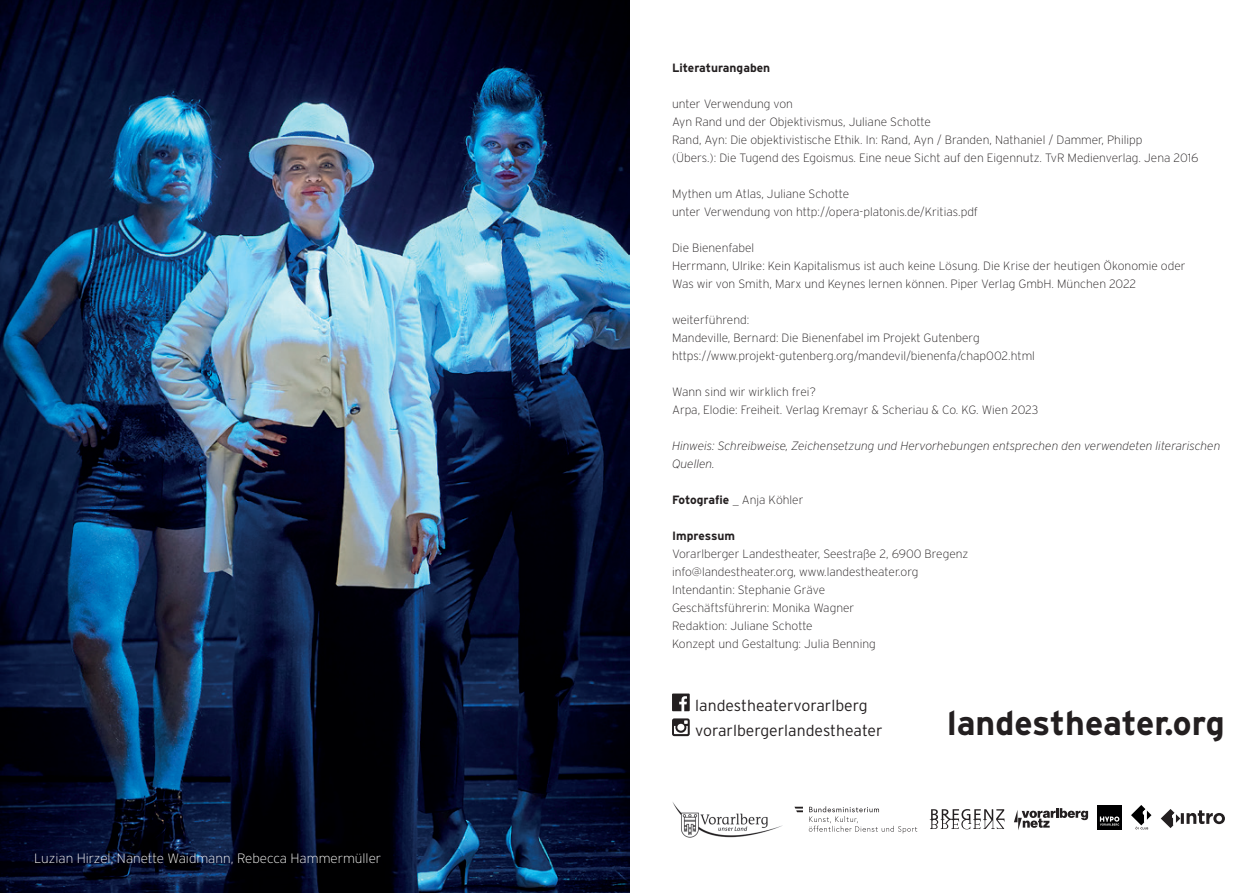
<style>
.page{position:relative;width:1259px;height:893px;background:#fff}
.page>*{position:absolute;margin:0;border:0;box-sizing:border-box;transform-origin:0 0}
.t1{font:700 33.9px "Interstate";color:#231f20}
.t2{font:300 15.9px "Interstate";color:#231f20}
.t3{font:200 13.5px "Interstate";color:#fff}
.t4{font:200 12px/18px "Interstate";color:#231f20}
.t5{font:italic 200 12px/18px "Interstate";color:#231f20}
.t6{font:700 12px "Interstate";color:#231f20}
.s1{font-weight:700}
</style>
<div class="page">
<svg style="left:1014px;top:808px;width:74px;height:22px"></svg>
<img style="left:672px;top:802px;width:110px;height:35px">
<svg style="left:929px;top:809px;width:75px;height:20px"></svg>
<svg style="left:809px;top:806px;width:108px;height:27px"></svg>
<svg style="left:794px;top:807px;width:9px;height:5px"></svg>
<div style="left:1097px;top:805px;width:24px;height:24px;background:#000001"></div>
<svg style="left:1100px;top:816px;width:19px;height:10px"></svg>
<svg style="left:1131px;top:805px;width:20px;height:24px"></svg>
<svg style="left:1160px;top:809px;width:65px;height:19px"></svg>
<svg style="left:672px;top:718px;width:18px;height:18px"></svg>
<svg style="left:672px;top:693px;width:18px;height:18px"></svg>
<img style="left:0;top:0;width:629px;height:893px">
<p class="t3" style="left:34px;top:851px;width:349px">Luzian Hirzel, Nanette Waidmann, Rebecca Hammermüller</p>
<p class="t6" style="left:672px;top:61px;width:100px">Literaturangaben</p>
<p class="t4" style="left:672px;top:95px;width:528px">unter Verwendung von<br>Ayn Rand und der Objektivismus, Juliane Schotte<br>Rand, Ayn: Die objektivistische Ethik. In: Rand, Ayn / Branden, Nathaniel / Dammer, Philipp<br>(Übers.): Die Tugend des Egoismus. Eine neue Sicht auf den Eigennutz. TvR Medienverlag. Jena 2016</p>
<p class="t4" style="left:672px;top:185px;width:307px">Mythen um Atlas, Juliane Schotte<br>unter Verwendung von http://opera-platonis.de/Kritias.pdf</p>
<p class="t4" style="left:672px;top:239px;width:515px">Die Bienenfabel<br>Herrmann, Ulrike: Kein Kapitalismus ist auch keine Lösung. Die Krise der heutigen Ökonomie oder<br>Was wir von Smith, Marx und Keynes lernen können. Piper Verlag GmbH. München 2022</p>
<p class="t4" style="left:672px;top:311px;width:364px">weiterführend:<br>Mandeville, Bernard: Die Bienenfabel im Projekt Gutenberg https://www.projekt-gutenberg.org/mandevil/bienenfa/chap002.html</p>
<p class="t4" style="left:672px;top:383px;width:368px">Wann sind wir wirklich frei?<br>Arpa, Elodie: Freiheit. Verlag Kremayr &amp; Scheriau &amp; Co. KG. Wien 2023</p>
<p class="t5" style="left:672px;top:437px;width:550px">Hinweis: Schreibweise, Zeichensetzung und Hervorhebungen entsprechen den verwendeten literarischen<br>Quellen.</p>
<p class="t4" style="left:672px;top:491px;width:133px"><span class="s1">Fotografie</span> _ Anja Köhler</p>
<p class="t6" style="left:672px;top:529px;width:65px">Impressum</p>
<p class="t4" style="left:672px;top:545px;width:298px">Vorarlberger Landestheater, Seestraße 2, 6900 Bregenz info@landestheater.org, www.landestheater.org Intendantin: Stephanie Gräve<br>Geschäftsführerin: Monika Wagner<br>Redaktion: Juliane Schotte<br>Konzept und Gestaltung: Julia Benning</p>
<h2 class="t2" style="left:695px;top:697px;width:174px">landestheatervorarlberg</h2>
<h2 class="t2" style="left:695px;top:721px;width:189px">vorarlbergerlandestheater</h2>
<h1 class="t1" style="left:947px;top:705px;width:279px">landestheater.org</h1>
</div>
